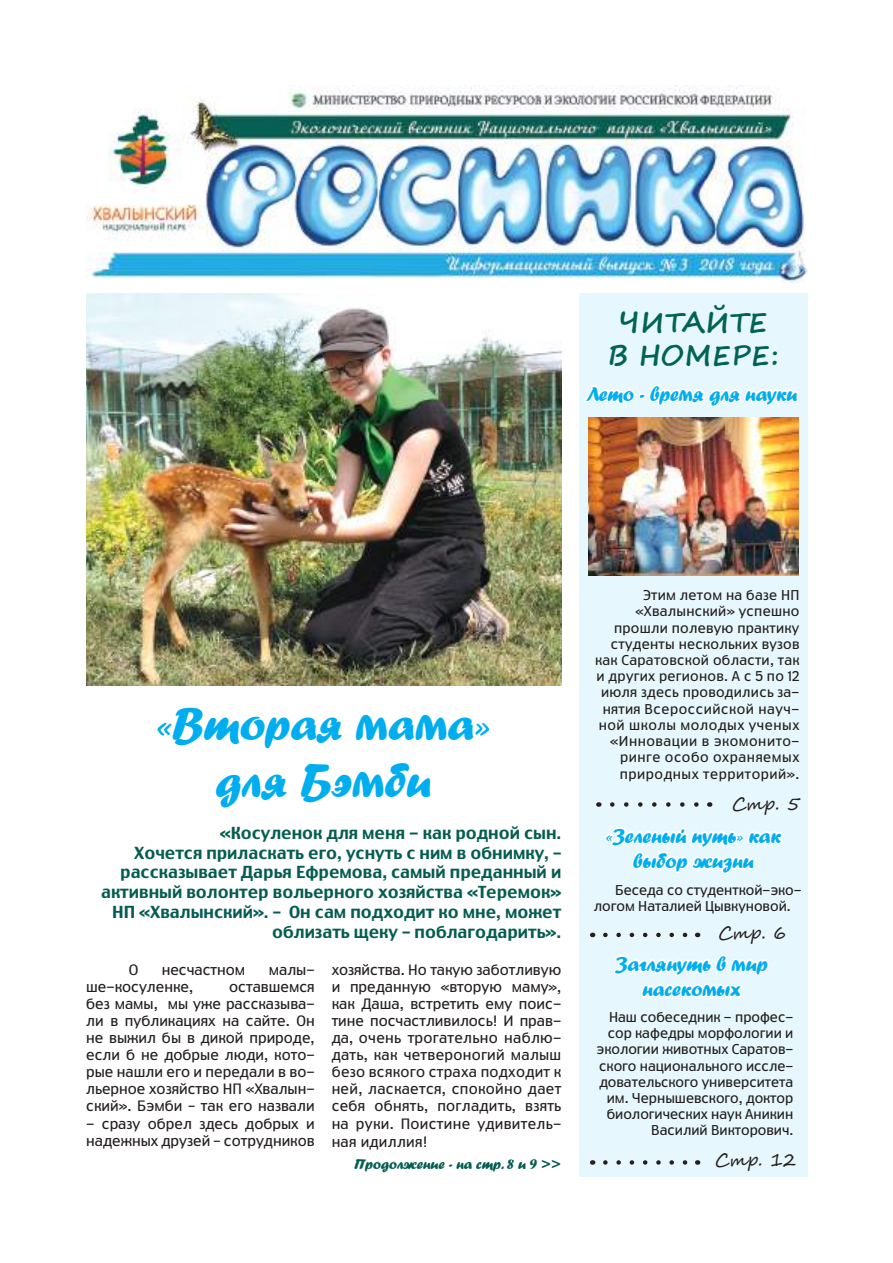
<style>
.page{position:relative;width:893px;height:1263px;background:#fff}
.page>*{position:absolute;margin:0;border:0;box-sizing:border-box;transform-origin:0 0}
.t1{font:48px/57.6px "Forte VR";color:#00aeef;text-align:center}
.t2{font:700 27px/32.4px "Segoe Print";color:#006355;text-align:center}
.t3{font:21px/25.2px "Forte VR";color:#00aeef;text-align:center}
.t4{font:18px "Segoe Script";color:#241f1f}
.t5{font:500 16.5px/19.8px "Truth CYR";color:#045d50;text-align:right}
.t6{font:15px "Forte VR";color:#045d50}
.t7{font:14.25px/17.2px "Truth CYR";color:#241f1f;text-align:justify}
.t8{font:13.5px/16.2px "Truth CYR";letter-spacing:.02em;color:#241f1f;text-align:right}
.t9{font:13.5px/16.2px "Truth CYR";color:#241f1f;text-align:right}
</style>
<div class="page">
<div style="left:579px;top:293px;width:228px;height:884px;background:#e6f7fd"></div>
<svg style="left:585px;top:384px;width:214px;height:50px"></svg>
<svg style="left:605px;top:1160px;width:83px;height:5px"></svg>
<svg style="left:598px;top:802px;width:185px;height:72px"></svg>
<div style="left:581px;top:924px;width:127px;height:22px;background:#fff;opacity:.75"></div>
<svg style="left:605px;top:924px;width:164px;height:74px"></svg>
<img style="left:86px;top:293px;width:475px;height:392px">
<img style="left:154px;top:646px;width:339px;height:40px">
<img style="left:588px;top:418px;width:210px;height:157px">
<img style="left:85px;top:85px;width:723px;height:198px">
<h2 class="t2" style="left:607px;top:306px;width:173px">ЧИТАЙТЕ<br>В НОМЕРЕ:</h2>
<h3 class="t3" style="left:586px;top:380px;width:212px">Лето - время для науки</h3>
<h1 class="t1" style="left:156px;top:691px;width:335px">«Вторая мама» для Бэмби</h1>
<p class="t5" style="left:101px;top:823px;width:462px">«Косуленок для меня - как родной сын.<br>Хочется приласкать его, уснуть с ним в обнимку, – рассказывает Дарья Ефремова, самый преданный и активный волонтер вольерного хозяйства «Теремок» НП «Хвалынский». – Он сам подходит ко мне, может облизать щеку – поблагодарить».</p>
<p class="t7" style="left:129px;top:961px;width:11px">О</p>
<p class="t7" style="left:162px;top:961px;width:85px">несчастном</p>
<p class="t7" style="left:269px;top:961px;width:47px">малы-</p>
<p class="t7" style="left:86px;top:978px;width:108px">ше-косуленке,</p>
<p class="t7" style="left:332px;top:961px;width:231px">хозяйства. Но такую заботливую и преданную «вторую маму», как Даша, встретить ему поис&shy;тине посчастливилось! И прав&shy;да, очень трогательно наблю&shy;дать, как четвероногий малыш безо всякого страха подходит к ней, ласкается, спокойно дает себя обнять, погладить, взять на руки. Поистине удивитель&shy;ная идиллия!</p>
<p class="t7" style="left:86px;top:978px;width:230px;text-indent:143px">оставшемся без мамы, мы уже рассказыва&shy;ли в публикациях на сайте. Он не выжил бы в дикой природе, если б не добрые люди, кото&shy;рые нашли его и передали в во&shy;льерное хозяйство НП «Хвалын&shy;ский». Бэмби – так его назвали</p>
<p class="t7" style="left:86px;top:1115px;width:230px">- сразу обрел здесь добрых и надежных друзей – сотрудников</p>
<p class="t6" style="left:354px;top:1154px;width:208px">Продолжение - на стр. 8 и 9 &gt;&gt;</p>
<p class="t8" style="left:595px;top:587px;width:206px">Этим летом на базе НП «Хвалынский» успешно прошли полевую практику студенты нескольких вузов как Саратовской области, так и других регионов. А с 5 по 12 июля здесь проводились за&shy;нятия Всероссийской науч&shy;ной школы молодых ученых «Инновации в экомонито&shy;ринге особо охраняемых природных территорий».</p>
<p class="t4" style="left:732px;top:789px;width:70px">Стр. 5</p>
<h3 class="t3" style="left:606px;top:821px;width:177px">«Зеленый путь» как выбор жизни</h3>
<p class="t9" style="left:594px;top:882px;width:209px;text-align:left;text-indent:21px">Беседа со студенткой-эко&shy;логом Наталией Цывкуновой.</p>
<p class="t4" style="left:718px;top:918px;width:70px">Стр. 6</p>
<h3 class="t3" style="left:615px;top:949px;width:154px">Заглянуть в мир насекомых</h3>
<p class="t9" style="left:597px;top:1009px;width:198px">Наш собеседник - профес&shy;сор кафедры морфологии и экологии животных Саратов&shy;ского национального иссле&shy;довательского университета им. Чернышевского, доктор биологических наук Аникин<br>Василий Викторович.</p>
<p class="t4" style="left:715px;top:1145px;width:83px">Стр. 12</p>
</div>
